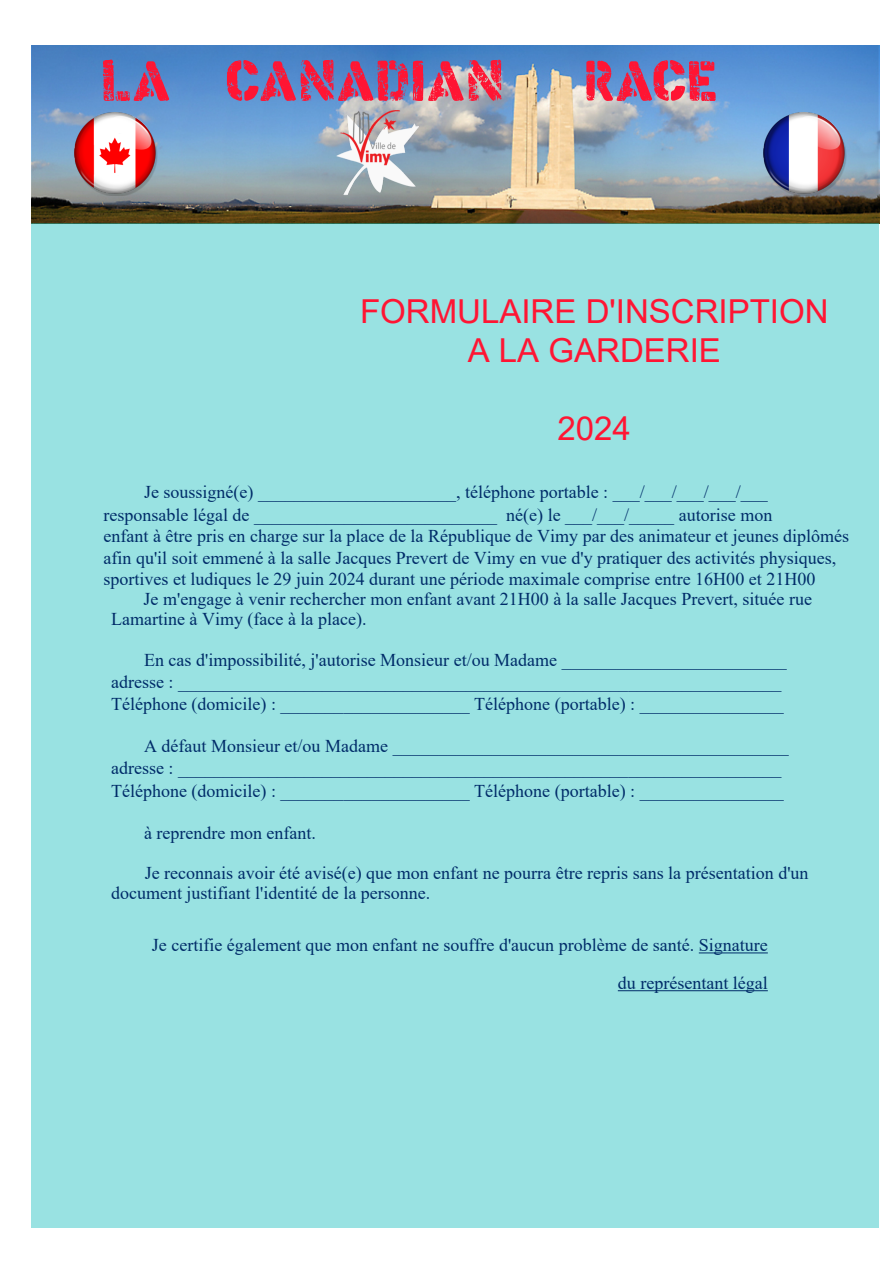
<style>
.page{position:relative;width:893px;height:1263px;background:#fff}
.page>*{position:absolute;margin:0;border:0;box-sizing:border-box;transform-origin:0 0}
.t1{font:54px "Checkpoint Charlie";color:#ff1533}
.t2{font:33px/39.6px "Arial";color:#ff1533;text-align:center}
.t3{font:18px/21.9px "Times New Roman";color:#002c69}
</style>
<div class="page">
<img style="left:31px;top:46px;width:848px;height:177px">
<div style="left:31px;top:223px;width:848px;height:1005px;background:#99e2e2"></div>
<img style="left:335px;top:111px;width:85px;height:85px">
<img style="left:761px;top:111px;width:85px;height:85px">
<img style="left:72px;top:111px;width:85px;height:85px">
<hr style="left:698px;top:952px;width:69px;height:1px;background:#002c69">
<hr style="left:617px;top:990px;width:150px;height:1px;background:#002c69">
<h1 class="t1" style="left:101px;top:51px;width:404px">LA CANADIAN</h1>
<h1 class="t1" style="left:584px;top:51px;width:135px">RACE</h1>
<h2 class="t2" style="left:360px;top:291px;width:470px">FORMULAIRE D'INSCRIPTION<br>A LA GARDERIE</h2>
<h2 class="t2" style="left:557px;top:408px;width:75px">2024</h2>
<p class="t3" style="left:104px;top:480px;width:747px;text-indent:40px">Je soussigné(e) ______________________, téléphone portable : ___/___/___/___/___ responsable légal de ___________________________ né(e) le ___/___/_____ autorise mon<br>enfant à être pris en charge sur la place de la République de Vimy par des animateur et jeunes diplômés afin qu'il soit emmené à la salle Jacques Prevert de Vimy en vue d'y pratiquer des activités physiques, sportives et ludiques le 29 juin 2024 durant une période maximale comprise entre 16H00 et 21H00</p>
<p class="t3" style="left:111px;top:589px;width:702px;line-height:19.8px;text-indent:33px">Je m'engage à venir rechercher mon enfant avant 21H00 à la salle Jacques Prevert, située rue<br>Lamartine à Vimy (face à la place).</p>
<p class="t3" style="left:111px;top:649px;width:677px;text-indent:33px">En cas d'impossibilité, j'autorise Monsieur et/ou Madame _________________________ adresse : ___________________________________________________________________<br>Téléphone (domicile) : _____________________ Téléphone (portable) : ________________</p>
<p class="t3" style="left:111px;top:734px;width:679px;line-height:22.4px;text-indent:33px">A défaut Monsieur et/ou Madame ____________________________________________ adresse : ___________________________________________________________________<br>Téléphone (domicile) : _____________________ Téléphone (portable) : ________________</p>
<p class="t3" style="left:144px;top:821px;width:173px">à reprendre mon enfant.</p>
<p class="t3" style="left:111px;top:863px;width:699px;line-height:19.8px;text-indent:34px">Je reconnais avoir été avisé(e) que mon enfant ne pourra être repris sans la présentation d'un document justifiant l'identité de la personne.</p>
<p class="t3" style="left:152px;top:925px;width:617px;line-height:37.8px;text-align:right">Je certifie également que mon enfant ne souffre d'aucun problème de santé. Signature du représentant légal</p>
</div>
